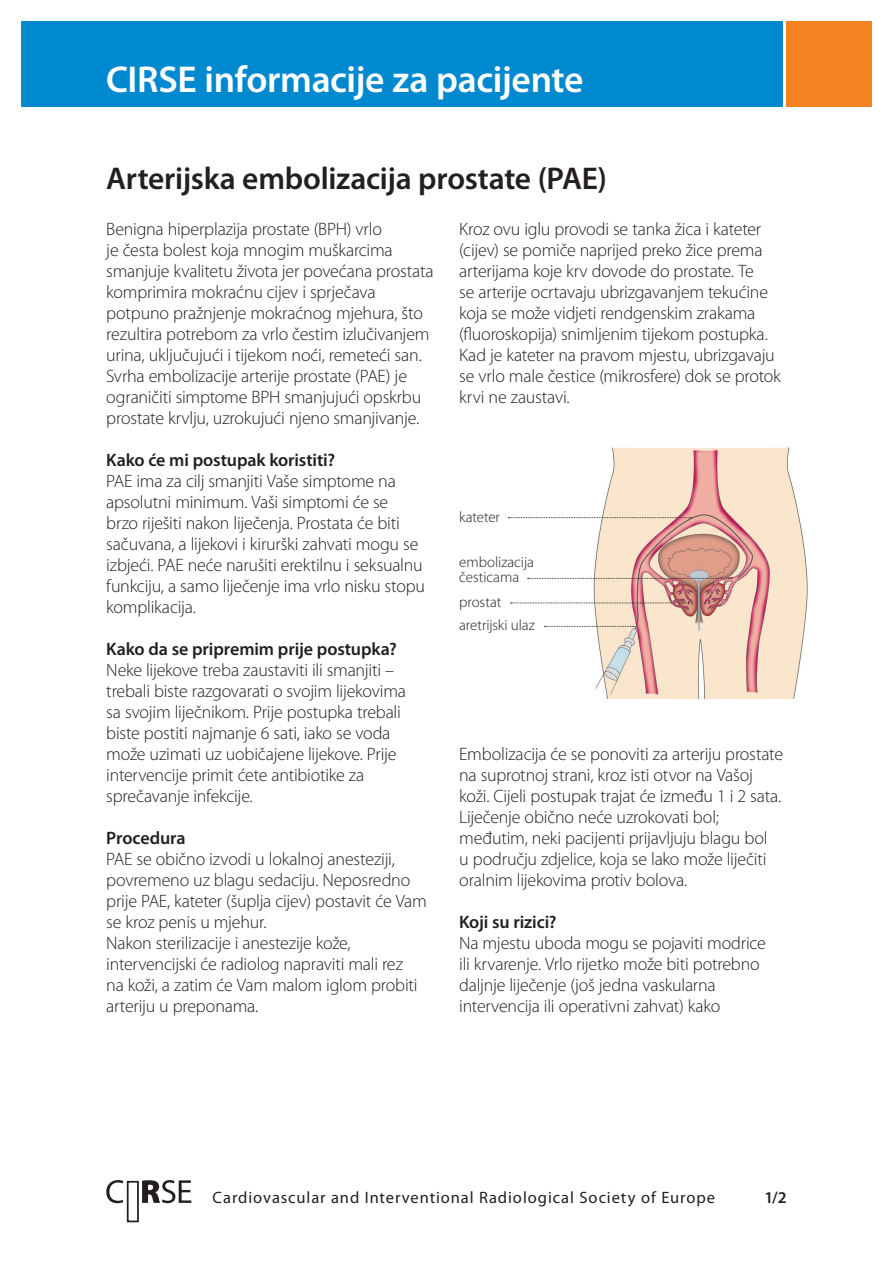
<style>
.page{position:relative;width:893px;height:1263px;background:#fff}
.page>*{position:absolute;margin:0;border:0;box-sizing:border-box;transform-origin:0 0}
.t1{font:600 37.5px "Myriad Pro";letter-spacing:-.01em;color:#fff}
.t2{font:600 31.5px "Myriad Pro";letter-spacing:-.01em;color:#231f20}
.t3{font:300 18px/21px "Myriad Pro";letter-spacing:-.015em;color:#231f20}
.t4{font:600 18px "Myriad Pro";letter-spacing:-.005em;color:#231f20}
.t5{font:16.5px "Myriad Pro";letter-spacing:.055em;color:#231f20}
.t6{font:600 16.5px "Myriad Pro";color:#231f20}
.t7{font:300 15px/15px "Myriad Pro";color:#231f20}
</style>
<div class="page">
<div style="left:127px;top:1181px;width:12px;height:41px;background:#fff;border:2px solid #231f20"></div>
<svg style="left:106px;top:1180px;width:85px;height:23px"></svg>
<div style="left:21px;top:21px;width:761px;height:85px;background:#0089cf"></div>
<div style="left:787px;top:21px;width:85px;height:85px;background:#f58220"></div>
<img style="left:508px;top:447px;width:300px;height:253px">
<svg style="left:508px;top:517px;width:183px;height:1px"></svg>
<svg style="left:511px;top:603px;width:178px;height:1px"></svg>
<svg style="left:528px;top:578px;width:204px;height:1px"></svg>
<svg style="left:545px;top:626px;width:89px;height:1px"></svg>
<h1 class="t1" style="left:106px;top:59px;width:479px">CIRSE informacije za pacijente</h1>
<h2 class="t2" style="left:106px;top:161px;width:502px">Arterijska embolizacija prostate (PAE)</h2>
<p class="t3" style="left:106px;top:218px;width:329px">Benigna hiperplazija prostate (BPH) vrlo<br>je česta bolest koja mnogim muškarcima smanjuje kvalitetu života jer povećana prostata komprimira mokraćnu cijev i sprječava potpuno pražnjenje mokraćnog mjehura, što rezultira potrebom za vrlo čestim izlučivanjem urina, uključujući i tijekom noći, remeteći san.<br>Svrha embolizacije arterije prostate (PAE) je ograničiti simptome BPH smanjujući opskrbu prostate krvlju, uzrokujući njeno smanjivanje.</p>
<p class="t4" style="left:106px;top:450px;width:230px">Kako će mi postupak koristiti?</p>
<p class="t3" style="left:106px;top:470px;width:320px">PAE ima za cilj smanjiti Vaše simptome na apsolutni minimum. Vaši simptomi će se<br>brzo riješiti nakon liječenja. Prostata će biti sačuvana, a lijekovi i kirurški zahvati mogu se izbjeći. PAE neće narušiti erektilnu i seksualnu funkciju, a samo liječenje ima vrlo nisku stopu komplikacija.</p>
<p class="t4" style="left:106px;top:639px;width:292px">Kako da se pripremim prije postupka?</p>
<p class="t3" style="left:106px;top:659px;width:301px">Neke lijekove treba zaustaviti ili smanjiti – trebali biste razgovarati o svojim lijekovima sa svojim liječnikom. Prije postupka trebali biste postiti najmanje 6 sati, iako se voda može uzimati uz uobičajene lijekove. Prije intervencije primit ćete antibiotike za sprečavanje infekcije.</p>
<p class="t4" style="left:106px;top:828px;width:81px">Procedura</p>
<p class="t3" style="left:106px;top:849px;width:322px">PAE se obično izvodi u lokalnoj anesteziji, povremeno uz blagu sedaciju. Neposredno prije PAE, kateter (šuplja cijev) postavit će Vam se kroz penis u mjehur.<br>Nakon sterilizacije i anestezije kože, intervencijski će radiolog napraviti mali rez<br>na koži, a zatim će Vam malom iglom probiti arteriju u preponama.</p>
<p class="t3" style="left:459px;top:219px;width:323px">Kroz ovu iglu provodi se tanka žica i kateter (cijev) se pomiče naprijed preko žice prema arterijama koje krv dovode do prostate. Te<br>se arterije ocrtavaju ubrizgavanjem tekućine koja se može vidjeti rendgenskim zrakama (fluoroskopija) snimljenim tijekom postupka.<br>Kad je kateter na pravom mjestu, ubrizgavaju se vrlo male čestice (mikrosfere) dok se protok krvi ne zaustavi.</p>
<p class="t7" style="left:459px;top:509px;width:42px">kateter</p>
<p class="t7" style="left:459px;top:555px;width:76px">embolizacija česticama</p>
<p class="t7" style="left:459px;top:590px;width:77px;line-height:23.4px">prostat aretrijski ulaz</p>
<p class="t3" style="left:459px;top:744px;width:325px">Embolizacija će se ponoviti za arteriju prostate na suprotnoj strani, kroz isti otvor na Vašoj koži. Cijeli postupak trajat će između 1 i 2 sata.<br>Liječenje obično neće uzrokovati bol; međutim, neki pacijenti prijavljuju blagu bol<br>u području zdjelice, koja se lako može liječiti oralnim lijekovima protiv bolova.</p>
<p class="t4" style="left:459px;top:912px;width:99px">Koji su rizici?</p>
<p class="t3" style="left:459px;top:933px;width:308px">Na mjestu uboda mogu se pojaviti modrice ili krvarenje. Vrlo rijetko može biti potrebno daljnje liječenje (još jedna vaskularna intervencija ili operativni zahvat) kako</p>
<p class="t5" style="left:213px;top:1188px;width:504px">Cardiovascular and Interventional Radiological Society of Europe</p>
<p class="t6" style="left:764px;top:1188px;width:24px">1/2</p>
</div>
